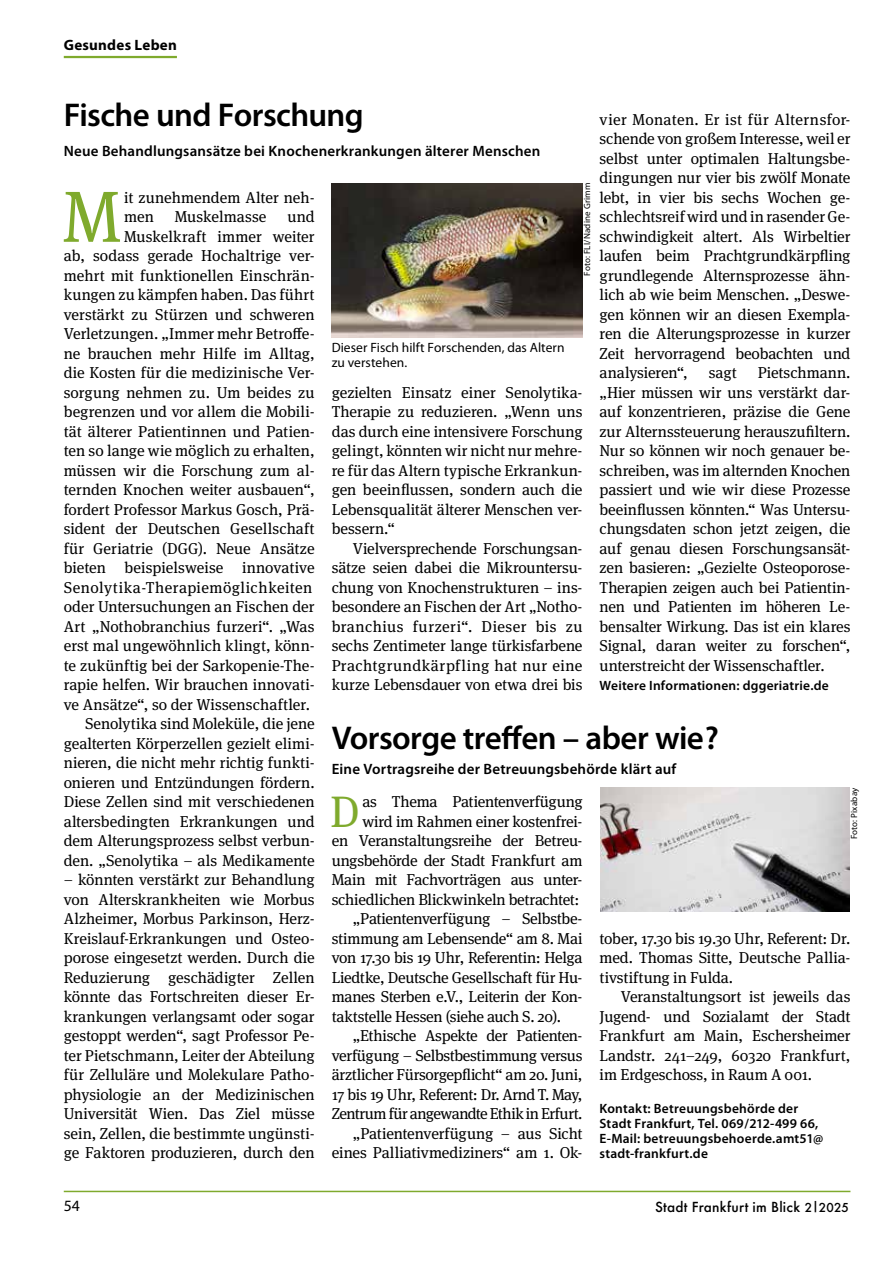
<style>
.page{position:relative;width:893px;height:1263px;background:#fff}
.page>*{position:absolute;margin:0;border:0;box-sizing:border-box;transform-origin:0 0}
.t1{font:72.3px "Meta Serif OT";color:#7faa2d}
.t2{font:44.1px "Meta Serif OT";color:#7faa2d}
.t3{font:600 33px "Myriad Pro";letter-spacing:-.02em;color:#000}
.t4{font:15.75px/19.5px "Meta Serif OT";letter-spacing:-.005em;color:#000;text-align:justify}
.t5{font:15.75px "Meta Serif OT";letter-spacing:-.025em;color:#000}
.t6{font:15.75px "Meta Serif OT";letter-spacing:-.03em;color:#000}
.t7{font:15.75px "Myriad Pro";color:#000}
.t8{font:600 15px "Myriad Pro";letter-spacing:.01em;color:#000}
.t9{font:700 15px "Myriad Pro";letter-spacing:.02em;color:#000}
.t10{font:600 13.5px/15px "Myriad Pro";letter-spacing:.015em;color:#000}
.t11{font:13.5px/15px "Myriad Pro";letter-spacing:.005em;color:#000}
.t12{font:500 13.5px "Futura";letter-spacing:.02em;color:#000}
.t13{font:9px "Myriad Pro";letter-spacing:.015em;color:#000}
.s1{font-size:12px}
</style>
<div class="page">
<hr style="left:64px;top:1191px;width:786px;height:1px;background:#7faa2d">
<hr style="left:64px;top:56px;width:113px;height:2px;background:#7faa2d">
<img style="left:600px;top:788px;width:249px;height:123px">
<img style="left:332px;top:183px;width:250px;height:154px">
<p class="t9" style="left:64px;top:35px;width:115px">Gesundes Leben</p>
<h3 class="t3" style="left:64px;top:94px;width:301px">Fische und Forschung</h3>
<p class="t4" style="left:600px;top:110px;width:252px">vier Monaten. Er ist für Alternsfor&shy;schende von großem Interesse, weil er selbst unter optimalen Haltungsbe&shy;dingungen nur vier bis zwölf Monate lebt, in vier bis sechs Wochen ge&shy;schlechtsreif wird und in rasender Ge&shy;schwindigkeit altert. Als Wirbeltier laufen beim Prachtgrundkärpfling grundlegende Alternsprozesse ähn&shy;lich ab wie beim Menschen. „Deswe&shy;gen können wir an diesen Exempla&shy;ren die Alterungsprozesse in kurzer Zeit hervorragend beobachten und analysieren“,</p>
<p class="t8" style="left:64px;top:141px;width:478px">Neue Behandlungsansätze bei Knochenerkrankungen älterer Menschen</p>
<p class="t13" style="left:582px;top:276px;width:94px;rotate:-90deg">Foto: FLI/Nadine Grimm</p>
<h1 class="t1" style="left:63px;top:175px;width:59px">M</h1>
<p class="t4" style="left:124px;top:188px;width:192px">it zunehmendem Alter neh&shy;men</p>
<p class="t4" style="left:64px;top:207px;width:252px;text-align:right">und<br>Muskelkraft immer weiter<br>ab, sodass gerade Hochaltrige ver&shy;mehrt mit funktionellen Einschrän&shy;kungen zu kämpfen haben. Das führt verstärkt zu Stürzen und schweren Verletzungen. „Immer mehr Betroffe&shy;ne brauchen mehr Hilfe im Alltag, die Kosten für die medizinische Ver&shy;sorgung nehmen zu. Um beides zu begrenzen und vor allem die Mobili&shy;tät älterer Patientinnen und Patien&shy;ten so lange wie möglich zu erhalten, müssen wir die Forschung zum al&shy;ternden Knochen weiter ausbauen“, fordert Professor Markus Gosch, Prä&shy;sident der Deutschen Gesellschaft für Geriatrie (DGG). Neue Ansätze bieten beispielsweise innovative Senolytika-Therapiemöglichkeiten oder Untersuchungen an Fischen der Art „Nothobranchius furzeri“. „Was erst mal ungewöhnlich klingt, könn&shy;te zukünftig bei der Sarkopenie-The&shy;rapie helfen. Wir brauchen innovati&shy;ve Ansätze“, so der Wissenschaftler.<br>Senolytika sind Moleküle, die jene gealterten Körperzellen gezielt elimi&shy;nieren, die nicht mehr richtig funkti&shy;onieren und Entzündungen fördern.<br>Diese Zellen sind mit verschiedenen altersbedingten Erkrankungen und dem Alterungsprozess selbst verbun&shy;den. „Senolytika – als Medikamente</p>
<p class="t4" style="left:64px;top:870px;width:252px">– könnten verstärkt zur Behandlung von Alterskrankheiten wie Morbus Alzheimer, Morbus Parkinson, Herz-Kreislauf-Erkrankungen und Osteo&shy;porose eingesetzt werden. Durch die Reduzierung geschädigter Zellen könnte das Fortschreiten dieser Er&shy;krankungen verlangsamt oder sogar gestoppt werden“, sagt Professor Pe&shy;ter Pietschmann, Leiter der Abteilung für Zelluläre und Molekulare Patho&shy;physiologie an der Medizinischen Universität Wien. Das Ziel müsse sein, Zellen, die bestimmte ungünsti&shy;ge Faktoren produzieren, durch den</p>
<p class="t4" style="left:175px;top:207px;width:93px">Muskelmasse</p>
<p class="t11" style="left:332px;top:340px;width:234px">Dieser Fisch hilft Forschenden, das Altern zu verstehen.</p>
<p class="t4" style="left:600px;top:363px;width:252px;text-indent:158px">Pietschmann. „Hier müssen wir uns verstärkt dar&shy;auf konzentrieren, präzise die Gene zur Alternssteuerung herauszufiltern.<br>Nur so können wir noch genauer be&shy;schreiben, was im alternden Knochen passiert und wie wir diese Prozesse beeinflussen könnten.“ Was Untersu&shy;chungsdaten schon jetzt zeigen, die auf genau diesen Forschungsansät&shy;zen basieren: „Gezielte Osteoporose-Therapien zeigen auch bei Patientin&shy;nen und Patienten im höheren Le&shy;bensalter Wirkung. Das ist ein klares Signal, daran weiter zu forschen“, unterstreicht der Wissenschaftler.</p>
<p class="t10" style="left:600px;top:678px;width:231px">Weitere Informationen: dggeriatrie.de</p>
<p class="t4" style="left:709px;top:363px;width:29px">sagt</p>
<p class="t4" style="left:332px;top:383px;width:252px">gezielten Einsatz einer Senolytika-Therapie zu reduzieren. „Wenn uns das durch eine intensivere Forschung gelingt, könnten wir nicht nur mehre&shy;re für das Altern typische Erkrankun&shy;gen beeinflussen, sondern auch die Lebensqualität älterer Menschen ver&shy;bessern.“</p>
<p class="t4" style="left:332px;top:539px;width:252px;text-indent:21px">Vielversprechende Forschungsan&shy;sätze seien dabei die Mikrountersu&shy;chung von Knochenstrukturen – ins&shy;besondere an Fischen der Art „Notho&shy;branchius furzeri“. Dieser bis zu sechs Zentimeter lange türkisfarbene Prachtgrundkärpfling hat nur eine kurze Lebensdauer von etwa drei bis</p>
<h3 class="t3" style="left:332px;top:716px;width:389px">Vorsorge treffen – aber wie?</h3>
<p class="t8" style="left:332px;top:759px;width:346px">Eine Vortragsreihe der Betreuungsbehörde klärt auf</p>
<p class="t13" style="left:848px;top:839px;width:53px;rotate:-90deg">Foto: Pixabay</p>
<h2 class="t2" style="left:330px;top:786px;width:31px">D</h2>
<p class="t4" style="left:362px;top:792px;width:222px">as Thema Patientenverfügung</p>
<p class="t4" style="left:362px;top:812px;width:222px">wird im Rahmen einer kostenfrei-</p>
<p class="t4" style="left:332px;top:831px;width:252px">en Veranstaltungsreihe der Betreu-</p>
<p class="t4" style="left:332px;top:851px;width:252px">ungsbehörde der Stadt Frankfurt am</p>
<p class="t4" style="left:332px;top:870px;width:252px">Main mit Fachvorträgen aus unter-</p>
<p class="t4" style="left:332px;top:890px;width:249px">schiedlichen Blickwinkeln betrachtet:</p>
<p class="t4" style="left:353px;top:909px;width:231px">„Patientenverfügung – Selbstbe-</p>
<p class="t4" style="left:332px;top:929px;width:252px">stimmung am Lebensende“ am 8. Mai</p>
<p class="t4" style="left:332px;top:948px;width:252px">von 17.30 bis 19 Uhr, Referentin: Helga</p>
<p class="t4" style="left:332px;top:968px;width:252px">Liedtke, Deutsche Gesellschaft für Hu-</p>
<p class="t4" style="left:332px;top:987px;width:252px">manes Sterben e.V., Leiterin der Kon-</p>
<p class="t4" style="left:332px;top:1007px;width:231px">taktstelle Hessen (siehe auch S. 20).</p>
<p class="t4" style="left:353px;top:1026px;width:231px">„Ethische Aspekte der Patienten-</p>
<p class="t4" style="left:332px;top:1046px;width:252px">verfügung – Selbstbestimmung versus</p>
<p class="t5" style="left:332px;top:1066px;width:252px">ärztlicher Fürsorgepflicht“ am 20. Juni,</p>
<p class="t6" style="left:332px;top:1085px;width:252px">17 bis 19 Uhr, Referent: Dr. Arnd T. May,</p>
<p class="t5" style="left:332px;top:1105px;width:252px">Zentrum für angewandte Ethik in Erfurt.</p>
<p class="t4" style="left:353px;top:1124px;width:231px">„Patientenverfügung – aus Sicht</p>
<p class="t4" style="left:332px;top:1143px;width:252px">eines Palliativmediziners“ am 1. Ok-</p>
<p class="t4" style="left:600px;top:929px;width:252px">tober, 17.30 bis 19.30 Uhr, Referent: Dr. med. Thomas Sitte, Deutsche Pallia&shy;tivstiftung in Fulda.</p>
<p class="t4" style="left:600px;top:987px;width:252px;text-indent:21px">Veranstaltungsort ist jeweils das Jugend- und Sozialamt der Stadt Frankfurt am Main, Eschersheimer Landstr. 241–249, 60320 Frankfurt, im Erdgeschoss, in Raum A 001.</p>
<p class="t10" style="left:600px;top:1101px;width:225px">Kontakt: Betreuungsbehörde der<br>Stadt Frankfurt, Tel. 069/212-499 66,<br>E-Mail: betreuungsbehoerde.amt51@ stadt-frankfurt.de</p>
<p class="t7" style="left:64px;top:1196px;width:18px">54</p>
<p class="t12" style="left:655px;top:1197px;width:196px">Stadt Frankfurt im Blick <span class="s1">2|2025</span></p>
</div>
